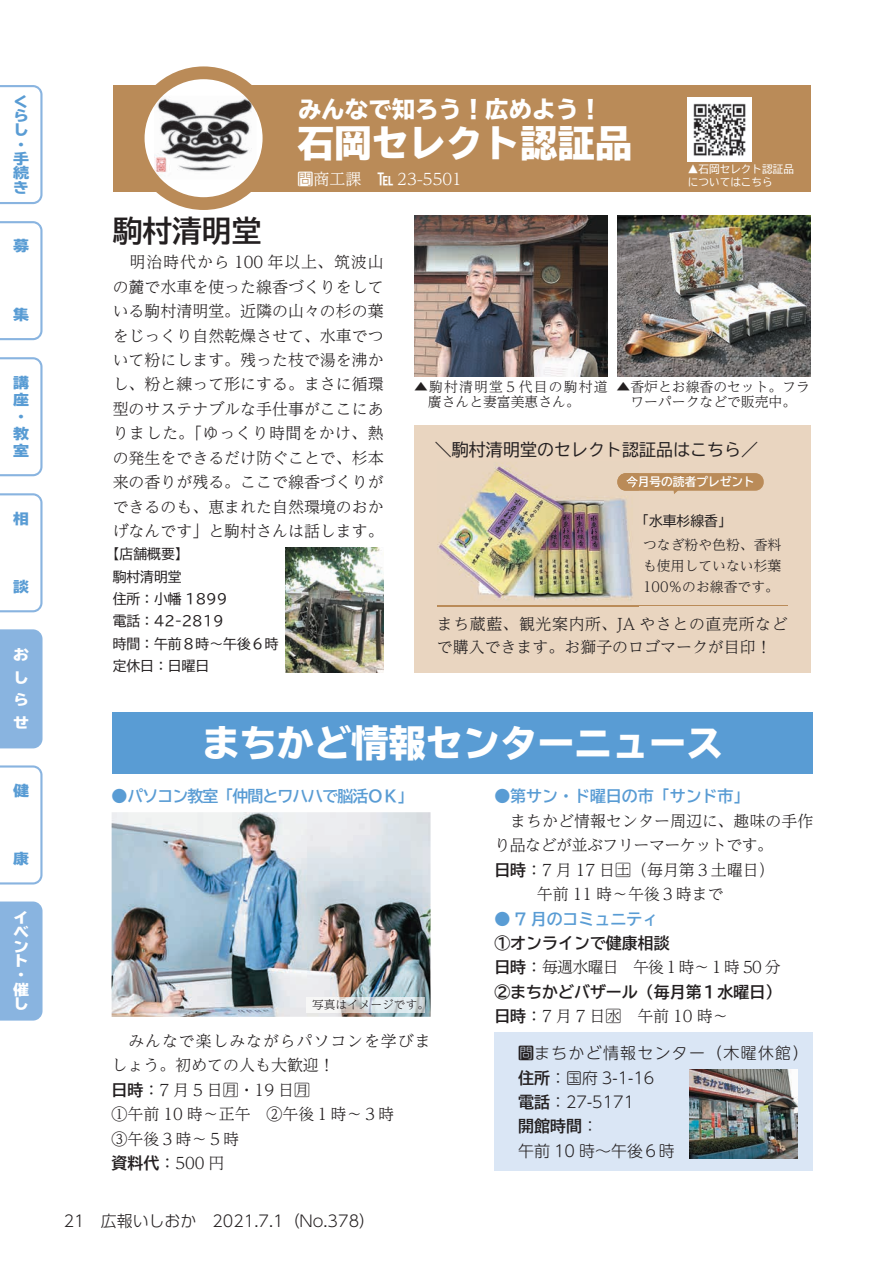
<style>
.page{position:relative;width:893px;height:1263px;background:#fff}
.page>*{position:absolute;margin:0;border:0;box-sizing:border-box;transform-origin:0 0}
.t1{font:800 37.2px "TBUD Go Std";color:#fff}
.t2{font:700 29.7px "TBUD Go Std";color:#231f20}
.t3{font:800 23.4px "TBUD Go Std";color:#fff}
.t4{font:16.95px "TBUD Go Std";color:#231f20}
.t5{font:300 15.9px/24.5px "UD Reimin Pr 6 N";color:#231f20}
.t6{font:300 15.9px/24.5px "UD Shin M Go Pr 6 N";letter-spacing:.08em;color:#231f20}
.t7{font:300 15.9px "UD Shin Go Pr 6 N";color:#231f20}
.t8{font:700 15.9px "TBUD Go Std";color:#231f20}
.t9{font:700 15.9px "TBUD Go Std";color:#599cd4}
.t10{font:700 15.9px "TBUD Go Std";letter-spacing:-.06em;color:#599cd4}
.t11{font:300 15.9px "UD Reimin Pr 6 N";letter-spacing:-.05em;color:#231f20}
.t12{font:300 15.9px "UD Reimin Pr 6 N";letter-spacing:-.03em;color:#231f20}
.t13{font:300 15.9px "UD Reimin Pr 6 N";color:#fff}
.t14{font:800 14.4px/14.4px "TBUD Go Std";color:#599cd4;scale:1.11 1}
.t15{font:800 14.4px/14.4px "TBUD Go Std";color:#fff;text-align:justify;scale:1.11 1}
.t16{font:300 13.8px/21.3px "UD Reimin Pr 6 N";color:#231f20;text-align:center}
.t17{font:13.8px/22.4px "TBUD Go Std";color:#231f20}
.t18{font:300 13.8px/14.9px "UD Reimin Pr 6 N";letter-spacing:.045em;color:#231f20}
.t19{font:700 11.7px "TBUD Go Std";color:#fff}
.t20{font:300 11.7px "UD Reimin Pr 6 N";color:#231f20}
.t21{font:10.65px/12.8px "TBUD Go Std";color:#fff}
.s1{font-family:"UD Shin Go Pr 6 N"}
.s2{font-family:"TBUD Go Std";font-weight:700}
.s3{font-family:"UD Shin Go Pr 6 N";font-weight:300}
</style>
<div class="page">
<svg style="left:0;top:85px;width:43px;height:119px"></svg>
<svg style="left:0;top:493px;width:43px;height:119px"></svg>
<svg style="left:0;top:221px;width:43px;height:119px"></svg>
<div style="left:0;top:629px;width:43px;height:119px;background:#89b4e0"></div>
<svg style="left:0;top:357px;width:43px;height:119px"></svg>
<svg style="left:0;top:765px;width:43px;height:119px"></svg>
<div style="left:0;top:901px;width:43px;height:119px;background:#89b4e0"></div>
<div style="left:113px;top:712px;width:700px;height:61px;background:#599cd4"></div>
<div style="left:113px;top:85px;width:697px;height:106px;background:#ba8b58"></div>
<svg style="left:132px;top:66px;width:143px;height:144px"></svg>
<img style="left:617px;top:216px;width:193px;height:160px">
<img style="left:414px;top:216px;width:194px;height:160px">
<div style="left:414px;top:425px;width:396px;height:248px;background:#e9d5c0"></div>
<hr style="left:437px;top:605px;width:350px;height:1px;background:#ba8b58">
<div style="left:617px;top:473px;width:147px;height:18px;background:#ba8b58;border-radius:9px"></div>
<svg style="left:673px;top:490px;width:9px;height:4px"></svg>
<img style="left:688px;top:98px;width:64px;height:63px">
<img style="left:437px;top:466px;width:202px;height:141px">
<img style="left:437px;top:605px;width:202px;height:1px">
<img style="left:617px;top:473px;width:22px;height:18px">
<svg style="left:626px;top:476px;width:13px;height:11px"></svg>
<img style="left:286px;top:547px;width:98px;height:126px">
<div style="left:494px;top:1033px;width:319px;height:138px;background:#dae6f5"></div>
<img style="left:112px;top:812px;width:319px;height:205px">
<img style="left:307px;top:997px;width:118px;height:16px">
<img style="left:689px;top:1069px;width:108px;height:90px">
<p class="t14" style="left:13px;top:94px;width:15px;text-align:justify">くらし</p>
<p class="t14" style="left:13px;top:137px;width:11px">・</p>
<p class="t14" style="left:13px;top:152px;width:16px;text-align:justify">手続き</p>
<p class="t14" style="left:13px;top:239px;width:16px">募</p>
<p class="t14" style="left:13px;top:308px;width:16px">集</p>
<p class="t14" style="left:13px;top:374px;width:16px;line-height:17.1px">講座</p>
<p class="t14" style="left:13px;top:410px;width:11px">・</p>
<p class="t14" style="left:13px;top:425px;width:16px;line-height:17.1px">教室</p>
<p class="t14" style="left:13px;top:511px;width:15px">相</p>
<p class="t14" style="left:13px;top:580px;width:16px">談</p>
<p class="t15" style="left:13px;top:643px;width:16px;line-height:22.8px">おしらせ</p>
<p class="t14" style="left:13px;top:783px;width:16px">健</p>
<p class="t14" style="left:13px;top:852px;width:16px">康</p>
<p class="t15" style="left:13px;top:911px;width:15px">イベント</p>
<p class="t15" style="left:13px;top:968px;width:11px">・</p>
<p class="t15" style="left:13px;top:983px;width:16px">催し</p>
<h3 class="t3" style="left:298px;top:97px;width:306px">みんなで知ろう！広めよう!</h3>
<h1 class="t1" style="left:297px;top:123px;width:336px">石岡セレクト認証品</h1>
<p class="t13" style="left:298px;top:166px;width:65px"><span class="s1">問</span>商工課</p>
<p class="t13" style="left:377px;top:166px;width:86px"><span class="s2">TEL</span> 23-5501</p>
<p class="t21" style="left:688px;top:163px;width:108px">▲石岡セレクト認証品についてはこちら</p>
<h2 class="t2" style="left:113px;top:207px;width:150px">駒村清明堂</h2>
<p class="t5" style="left:113px;top:249px;width:273px;text-align:justify">　明治時代から 100 年以上、筑波山の麓で水車を使った線香づくりをしている駒村清明堂。近隣の山々の杉の葉をじっくり自然乾燥させて、水車でついて粉にします。残った枝で湯を沸かし、粉と練って形にする。まさに循環型のサステナブルな手仕事がここにありました。「ゆっくり時間をかけ、熱の発生をできるだけ防ぐことで、杉本来の香りが残る。ここで線香づくりができるのも、恵まれた自然環境のおかげなんです」と駒村さんは話します。</p>
<p class="t17" style="left:113px;top:543px;width:167px;text-indent:-7px">【店舗概要【<br>駒村清明堂<br>住所：小幡 1899<br>電話：42-2819<br>時間：午前８時～午後６時定休日：日曜日</p>
<p class="t16" style="left:617px;top:379px;width:195px;line-height:14.9px">▲香炉とお線香のセット。フラワーパークなどで販売中。</p>
<p class="t18" style="left:428px;top:379px;width:181px;text-indent:-14px">▲駒村清明堂 5 代目の駒村道廣さんと妻富美惠さん。</p>
<p class="t4" style="left:435px;top:435px;width:325px">＼駒村清明堂のセレクト認証品はこちら／</p>
<p class="t19" style="left:626px;top:472px;width:130px">今月号の読者プレゼント</p>
<p class="t17" style="left:635px;top:509px;width:98px">「水車杉線香「</p>
<p class="t16" style="left:643px;top:533px;width:140px;text-align:justify">つなぎ粉や色粉、香料も使用していない杉葉100％のお線香です。</p>
<p class="t5" style="left:437px;top:611px;width:352px;line-height:23.4px">まち蔵藍、観光案内所、JA やさとの直売所などで購入できます。お獅子のロゴマークが目印!</p>
<h1 class="t1" style="left:202px;top:722px;width:522px">まちかど情報センターニュース</h1>
<p class="t10" style="left:112px;top:783px;width:303px">●パソコン教室「仲間とワハハで脳活ＯＫ「</p>
<p class="t20" style="left:312px;top:995px;width:118px">写真はイメージです。</p>
<p class="t5" style="left:112px;top:1028px;width:320px">　みんなで楽しみながらパソコンを学びましょう。初めての人も大歓迎!<br><span class="s2">日時</span>：7月 5 日月・19 日月<br>①午前 10 時～正午　②午後１時～３時<br>③午後３時～５時<br><span class="s2">資料代</span>：500 円</p>
<p class="t7" style="left:64px;top:1208px;width:313px">21　広報いしおか　2021.7.1（No.378(</p>
<p class="t9" style="left:494px;top:783px;width:257px">●第サン・ド曜日の市「サンド市「</p>
<p class="t5" style="left:494px;top:808px;width:320px">　まちかど情報センター周辺に、趣味の手作</p>
<p class="t12" style="left:494px;top:832px;width:280px">り品などが並ぶフリーマーケットです。</p>
<p class="t5" style="left:494px;top:857px;width:282px"><span class="s2">日時</span>：7 月 17 日土（毎月第３土曜日(</p>
<p class="t5" style="left:537px;top:881px;width:188px">午前 11 時～午後３時まで</p>
<p class="t9" style="left:494px;top:905px;width:165px">● 7 月のコミュニティ</p>
<p class="t8" style="left:494px;top:930px;width:177px">①オンラインで健康相談</p>
<p class="t11" style="left:494px;top:954px;width:288px"><span class="s2">日時</span>：毎週水曜日　午後１時～１時 50 分</p>
<p class="t8" style="left:494px;top:979px;width:289px">②まちかどバザール（毎月第１水曜日(</p>
<p class="t5" style="left:494px;top:1003px;width:236px"><span class="s2">日時</span>：7 月 7 日水　午前 10 時~</p>
<p class="t6" style="left:518px;top:1040px;width:292px">問まちかど情報センター（木曜休館(<span class="s2">住所</span>：国府 3-1-16</p>
<p class="t7" style="left:518px;top:1089px;width:117px"><span class="s2">電話</span>：27-5171</p>
<p class="t8" style="left:518px;top:1113px;width:81px">開館時間<span class="s3">：</span></p>
<p class="t6" style="left:518px;top:1138px;width:158px">午前 10 時～午後６時</p>
</div>
